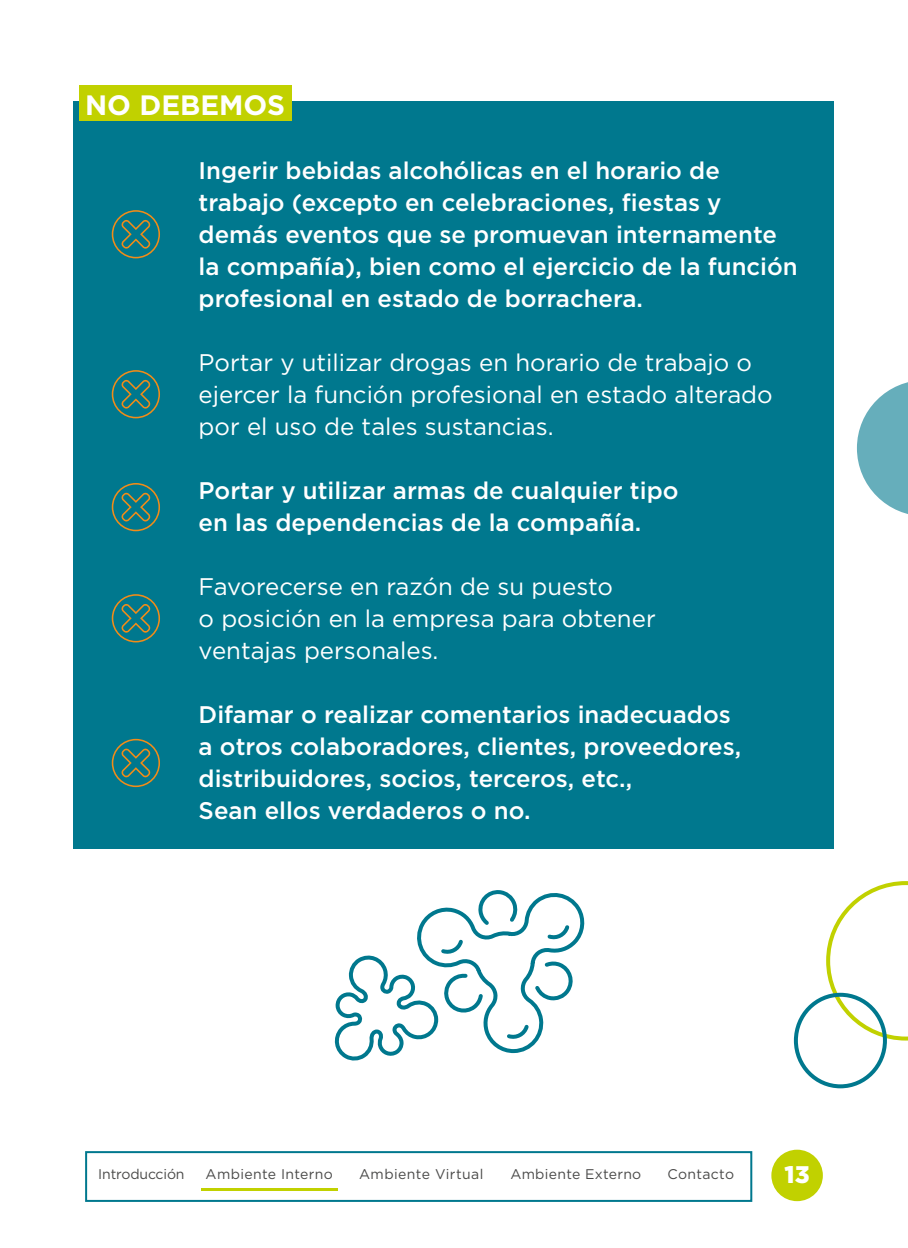
<style>
.page{position:relative;width:908px;height:1248px;background:#fff}
.page>*{position:absolute;margin:0;border:0;box-sizing:border-box;transform-origin:0 0}
.t1{font:700 28px "Gotham";color:#fff}
.t2{font:500 24px/32px "Gotham";color:#fff}
.t3{font:24px/32px "Gotham";color:#fff}
.t4{font:900 24px "Gotham";color:#fff}
.t5{font:14px "Gotham";letter-spacing:.02em;color:#4a4a49}
.t6{font:14px "Gotham";letter-spacing:-.01em;color:#4a4a49}
</style>
<div class="page">
<div style="left:771px;top:1149px;width:51px;height:51px;background:#c1d100;border-radius:50%"></div>
<div style="left:85px;top:1150px;width:667px;height:51px;background:#fff;border:2px solid #00788e"></div>
<hr style="left:201px;top:1187px;width:137px;height:3px;background:#c1d100">
<svg style="left:825px;top:881px;width:82px;height:159px"></svg>
<div style="left:793px;top:992px;width:93px;height:96px;border:4px solid #00788e;border-radius:50%"></div>
<svg style="left:334px;top:890px;width:251px;height:171px"></svg>
<div style="left:74px;top:102px;width:759px;height:746px;background:#00788e"></div>
<div style="left:79px;top:85px;width:213px;height:36px;background:#c1d100"></div>
<svg style="left:857px;top:382px;width:50px;height:132px"></svg>
<svg style="left:112px;top:210px;width:48px;height:48px"></svg>
<svg style="left:112px;top:370px;width:48px;height:48px"></svg>
<svg style="left:112px;top:483px;width:48px;height:48px"></svg>
<svg style="left:112px;top:594px;width:48px;height:48px"></svg>
<svg style="left:112px;top:738px;width:48px;height:49px"></svg>
<p class="t1" style="left:85px;top:86px;width:201px">NO DEBEMOS</p>
<p class="t2" style="left:198px;top:154px;width:600px">Ingerir bebidas alcohólicas en el horario de trabajo (excepto en celebraciones, fiestas y demás eventos que se promuevan internamente la compañía), bien como el ejercicio de la función profesional en estado de borrachera.</p>
<p class="t3" style="left:198px;top:346px;width:575px">Portar y utilizar drogas en horario de trabajo o ejercer la función profesional en estado alterado por el uso de tales sustancias.</p>
<p class="t2" style="left:198px;top:474px;width:481px">Portar y utilizar armas de cualquier tipo en las dependencias de la compañía.</p>
<p class="t3" style="left:198px;top:570px;width:458px">Favorecerse en razón de su puesto<br>o posición en la empresa para obtener ventajas personales.</p>
<p class="t2" style="left:198px;top:698px;width:544px">Difamar o realizar comentarios inadecuados a otros colaboradores, clientes, proveedores, distribuidores, socios, terceros, etc.,<br>Sean ellos verdaderos o no.</p>
<p class="t6" style="left:98px;top:1165px;width:88px">Introducción</p>
<p class="t5" style="left:205px;top:1165px;width:129px">Ambiente Interno</p>
<p class="t5" style="left:359px;top:1165px;width:126px">Ambiente Virtual</p>
<p class="t5" style="left:510px;top:1165px;width:132px">Ambiente Externo</p>
<p class="t5" style="left:667px;top:1165px;width:68px">Contacto</p>
<p class="t4" style="left:784px;top:1157px;width:27px">13</p>
</div>
